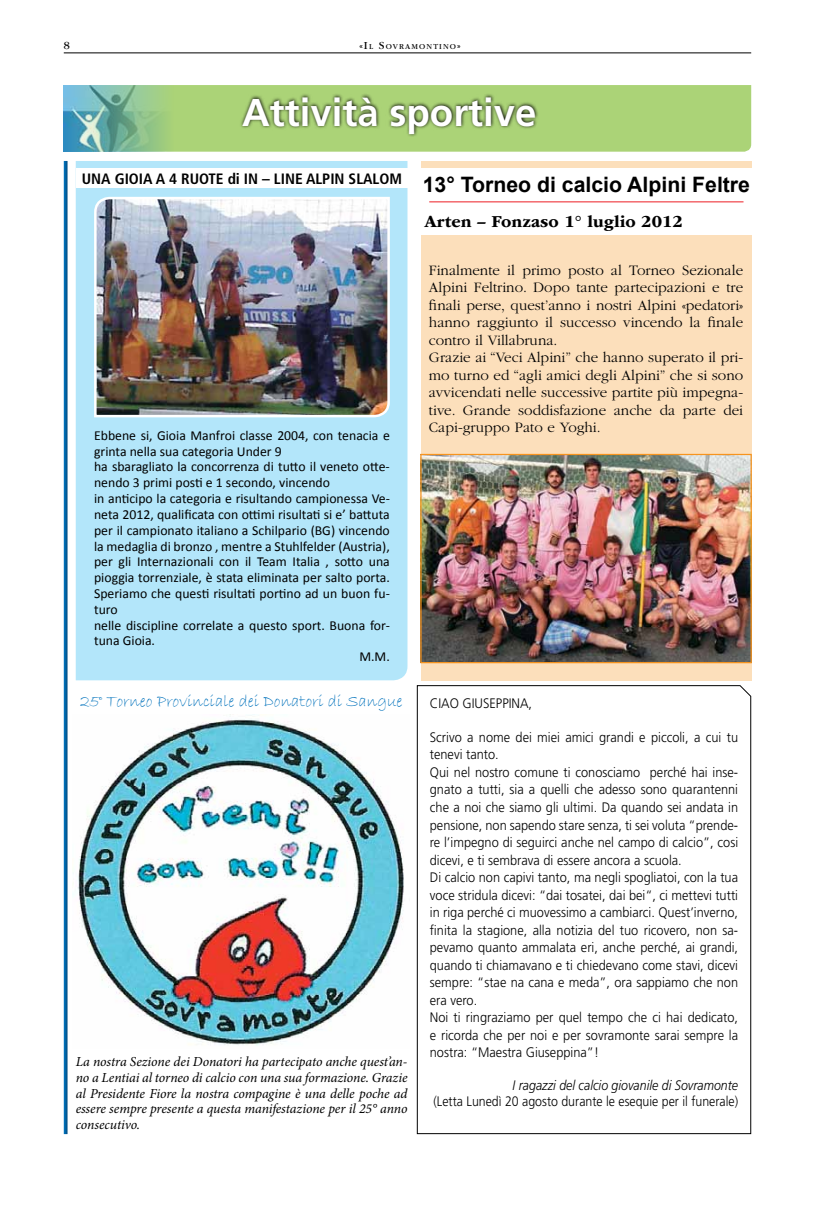
<style>
.page{position:relative;width:815px;height:1205px;background:#fff}
.page>*{position:absolute;margin:0;border:0;box-sizing:border-box;transform-origin:0 0}
.t1{font:700 38.75px "Frutiger LT Std";color:#fff}
.t2{font:700 21.25px "Arial";color:#000}
.t3{font:17.5px "Bradley Hand ITC";color:#0072bc;scale:.96 1}
.t4{font:700 17.5px "ITC Garamond Std";color:#000}
.t5{font:300 15px/17.5px "ITC Garamond Std";color:#000}
.t6{font:700 condensed 15px "Frutiger LT Std";color:#000}
.t7{font:300 13.75px/17.5px "Frutiger LT Std";color:#000;scale:.93 1}
.t8{font:13.75px "Calibri";color:#000}
.t9{font:italic 13.75px/15.8px "Minion Pro";letter-spacing:-.01em;color:#000;text-align:justify}
.t10{font:300 13.75px "Frutiger LT Std";color:#000;scale:.9 1}
.t11{font:italic 300 13.75px "Frutiger LT Std";color:#000;scale:.9 1}
.t12{font:11.25px "ITC Garamond Std";color:#000}
.t13{font:7.88px "ITC Garamond Std";letter-spacing:.145em;color:#000}
.s1{font-size:11.25px}
</style>
<div class="page">
<div style="left:421px;top:161px;width:330px;height:519px;background:#fcdfbb"></div>
<img style="left:422px;top:456px;width:328px;height:205px">
<div style="left:420px;top:454px;width:332px;height:209px;border:1px solid #f7941e"></div>
<img style="left:73px;top:714px;width:331px;height:332px">
<div style="left:63px;top:85px;width:689px;height:67px;background:#abd377"></div>
<svg style="left:239px;top:94px;width:299px;height:43px;background:#7f9d58"></svg>
<img style="left:64px;top:85px;width:109px;height:67px">
<svg style="left:64px;top:161px;width:4px;height:973px;background:#1e72aa"></svg>
<div style="left:76px;top:161px;width:331px;height:519px;background:#b3e6fa"></div>
<div style="left:76px;top:168px;width:331px;height:20px;background:#fff"></div>
<img style="left:93px;top:196px;width:298px;height:223px">
<svg style="left:416px;top:685px;width:336px;height:449px"></svg>
<div style="left:421px;top:168px;width:331px;height:67px;background:#fff"></div>
<hr style="left:429px;top:202px;width:314px;height:1px;background:#ed1d24">
<hr style="left:64px;top:53px;width:687px;height:1px;background:#000">
<p class="t12" style="left:64px;top:39px;width:7px">8</p>
<p class="t13" style="left:359px;top:42px;width:103px"><span class="s1">«I</span>L <span class="s1">S</span>OVRAMONTINO<span class="s1">»</span></p>
<h1 class="t1" style="left:242px;top:89px;width:296px">Attività sportive</h1>
<p class="t6" style="left:82px;top:170px;width:322px">UNA GIOIA A 4 RUOTE di IN – LINE ALPIN SLALOM</p>
<h2 class="t2" style="left:423px;top:170px;width:329px">13° Torneo di calcio Alpini Feltre</h2>
<p class="t4" style="left:424px;top:211px;width:260px">Arten – Fonzaso 1° luglio 2012</p>
<p class="t8" style="left:94px;top:426px;width:297px">Ebbene si, Gioia Manfroi classe 2004, con tenacia e</p>
<p class="t8" style="left:94px;top:442px;width:189px">grinta nella sua categoria Under 9</p>
<p class="t8" style="left:94px;top:458px;width:297px">ha sbaragliato la concorrenza di tutto il veneto otte-</p>
<p class="t8" style="left:94px;top:474px;width:237px">nendo 3 primi posti e 1 secondo, vincendo</p>
<p class="t8" style="left:94px;top:490px;width:297px">in anticipo la categoria e risultando campionessa Ve-</p>
<p class="t8" style="left:94px;top:506px;width:297px">neta 2012, qualificata con ottimi risultati si e’ battuta</p>
<p class="t8" style="left:94px;top:521px;width:297px">per il campionato italiano a Schilpario (BG) vincendo</p>
<p class="t8" style="left:94px;top:537px;width:297px">la medaglia di bronzo , mentre a Stuhlfelder (Austria),</p>
<p class="t8" style="left:94px;top:553px;width:297px">per gli Internazionali con il Team Italia , sotto una</p>
<p class="t8" style="left:94px;top:569px;width:297px">pioggia torrenziale, è stata eliminata per salto porta.</p>
<p class="t8" style="left:94px;top:585px;width:297px">Speriamo che questi risultati portino ad un buon fu-</p>
<p class="t8" style="left:94px;top:600px;width:25px">turo</p>
<p class="t8" style="left:94px;top:616px;width:297px">nelle discipline correlate a questo sport. Buona for-</p>
<p class="t8" style="left:94px;top:632px;width:63px">tuna Gioia.</p>
<p class="t8" style="left:359px;top:648px;width:32px">M.M.</p>
<p class="t3" style="left:80px;top:690px;width:337px">25° Torneo Provinciale dei Donatori di Sangue</p>
<p class="t9" style="left:76px;top:1054px;width:333px">La nostra Sezione dei Donatori ha partecipato anche quest’an&shy;no a Lentiai al torneo di calcio con una sua formazione. Grazie al Presidente Fiore la nostra compagine è una delle poche ad essere sempre presente a questa manifestazione per il 25° anno consecutivo.</p>
<p class="t5" style="left:429px;top:262px;width:316px">Finalmente il primo posto al Torneo Sezionale Alpini Feltrino. Dopo tante partecipazioni e tre finali perse, quest’anno i nostri Alpini «pedatori» hanno raggiunto il successo vincendo la finale contro il Villabruna.<br>Grazie ai “Veci Alpini” che hanno superato il pri&shy;mo turno ed “agli amici degli Alpini” che si sono avvicendati nelle successive partite più impegna&shy;tive. Grande soddisfazione anche da parte dei Capi-gruppo Pato e Yoghi.</p>
<p class="t7" style="left:430px;top:695px;width:112px">CIAO GIUSEPPINA,</p>
<p class="t7" style="left:430px;top:729px;width:333px">Scrivo a nome dei miei amici grandi e piccoli, a cui tu tenevi tanto.<br>Qui nel nostro comune ti conosciamo perché hai inse&shy;gnato a tutti, sia a quelli che adesso sono quarantenni che a noi che siamo gli ultimi. Da quando sei andata in pensione, non sapendo stare senza, ti sei voluta “prende&shy;re l’impegno di seguirci anche nel campo di calcio”, cosi dicevi, e ti sembrava di essere ancora a scuola.<br>Di calcio non capivi tanto, ma negli spogliatoi, con la tua voce stridula dicevi: “dai tosatei, dai bei“, ci mettevi tutti in riga perché ci muovessimo a cambiarci. Quest’inverno, finita la stagione, alla notizia del tuo ricovero, non sa&shy;pevamo quanto ammalata eri, anche perché, ai grandi, quando ti chiamavano e ti chiedevano come stavi, dicevi sempre: “stae na cana e meda”, ora sappiamo che non era vero.<br>Noi ti ringraziamo per quel tempo che ci hai dedicato, e ricorda che per noi e per sovramonte sarai sempre la nostra: “Maestra Giuseppina”!</p>
<p class="t11" style="left:513px;top:1077px;width:252px">I ragazzi del calcio giovanile di Sovramonte</p>
<p class="t10" style="left:434px;top:1093px;width:340px">(Letta Lunedì 20 agosto durante le esequie per il funerale)</p>
</div>
